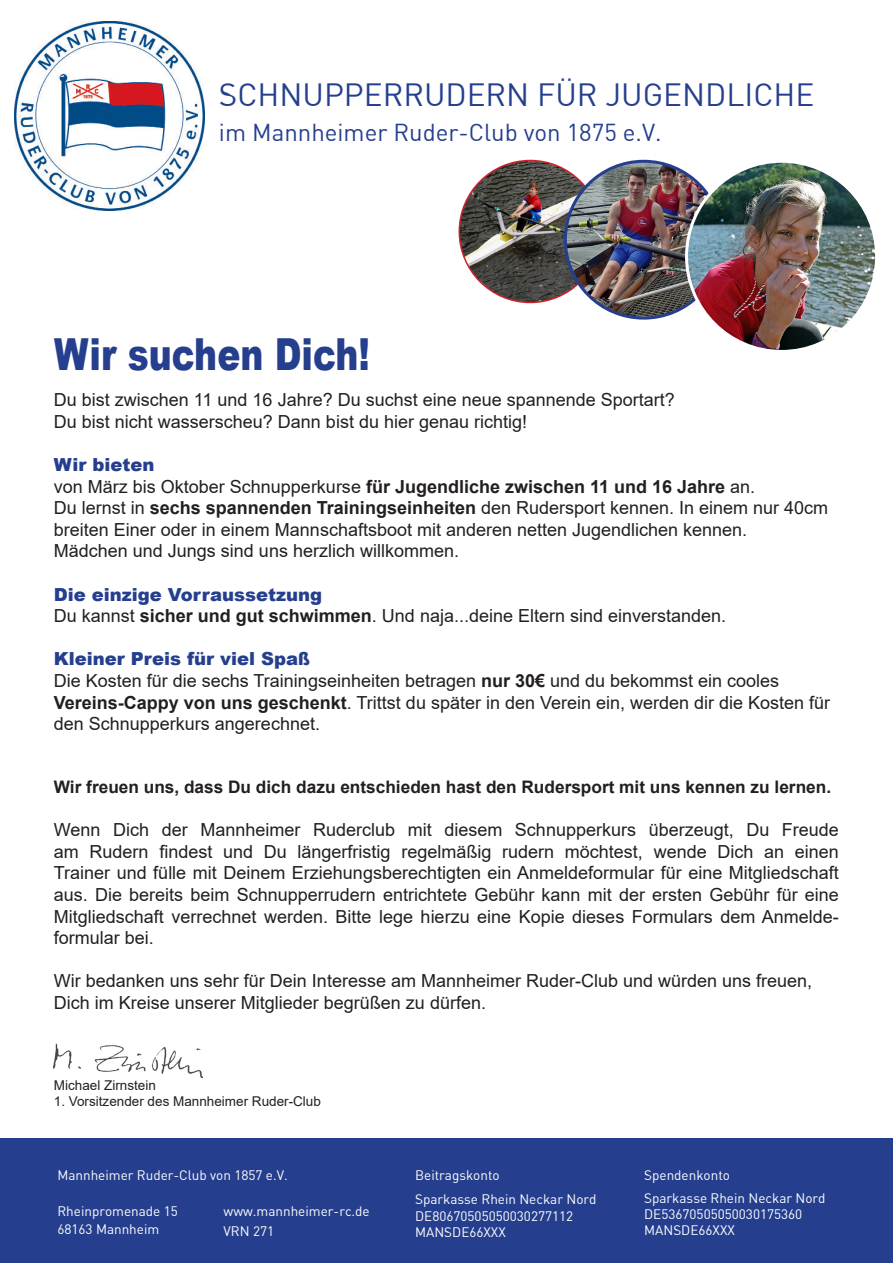
<style>
.page{position:relative;width:893px;height:1263px;background:#fff}
.page>*{position:absolute;margin:0;border:0;box-sizing:border-box;transform-origin:0 0}
.t1{font:900 44.1px "Arial";color:#253f8e;scale:.78 1}
.t2{font:31.5px "DIN";color:#253f8e}
.t3{font:24px "DIN";color:#253f8e}
.t4{font:18px/21.6px "Arial";color:#231f20}
.t5{font:900 18px "Arial";color:#253f8e}
.t6{font:700 17.25px "Arial";color:#231f20}
.t7{font:13.5px/18px "DIN";color:#fff}
.t8{font:13.5px "Arial";color:#231f20}
.s1{font-weight:700}
.s2{font-weight:900;color:#253f8e}
</style>
<div class="page">
<img style="left:459px;top:160px;width:142px;height:142px;border-radius:71px">
<img style="left:565px;top:161px;width:144px;height:156px">
<img style="left:15px;top:21px;width:189px;height:189px">
<div style="left:0;top:1138px;width:893px;height:125px;background:#253f8e"></div>
<img style="left:54px;top:1043px;width:148px;height:34px">
<img style="left:686px;top:161px;width:191px;height:190px;border-radius:95px">
<p class="t2" style="left:219px;top:75px;width:597px">SCHNUPPERRUDERN FÜR JUGENDLICHE</p>
<p class="t3" style="left:219px;top:117px;width:444px">im Mannheimer Ruder-Club von 1875 e.V.</p>
<p class="t1" style="left:54px;top:322px;width:407px">Wir suchen Dich!</p>
<p class="t4" style="left:54px;top:389px;width:623px">Du bist zwischen 11 und 16 Jahre? Du suchst eine neue spannende Sportart?<br>Du bist nicht wasserscheu? Dann bist du hier genau richtig!</p>
<p class="t5" style="left:54px;top:451px;width:102px">Wir bieten</p>
<p class="t4" style="left:54px;top:475px;width:776px">von März bis Oktober Schnupperkurse <span class="s1">für Jugendliche zwischen 11 und 16 Jahre</span> an.<br>Du lernst in <span class="s1">sechs spannenden Trainingseinheiten</span> den Rudersport kennen. In einem nur 40cm breiten Einer oder in einem Mannschaftsboot mit anderen netten Jugendlichen kennen.</p>
<p class="t4" style="left:54px;top:540px;width:407px">Mädchen und Jungs sind uns herzlich willkommen.</p>
<p class="t4" style="left:54px;top:583px;width:674px"><span class="s2">Die einzige Vorraussetzung<br></span>Du kannst <span class="s1">sicher und gut schwimmen</span>. Und naja...deine Eltern sind einverstanden.</p>
<p class="t5" style="left:54px;top:646px;width:258px">Kleiner Preis für viel Spaß</p>
<p class="t4" style="left:54px;top:670px;width:778px">Die Kosten für die sechs Trainingseinheiten betragen <span class="s1">nur 30€</span> und du bekommst ein cooles<br><span class="s1">Vereins-Cappy von uns geschenkt</span>. Trittst du später in den Verein ein, werden dir die Kosten für den Schnupperkurs angerechnet.</p>
<p class="t6" style="left:54px;top:775px;width:779px">Wir freuen uns, dass Du dich dazu entschieden hast den Rudersport mit uns kennen zu lernen.</p>
<p class="t4" style="left:54px;top:819px;width:787px;text-align:justify">Wenn Dich der Mannheimer Ruderclub mit diesem Schnupperkurs überzeugt, Du Freude am Rudern findest und Du längerfristig regelmäßig rudern möchtest, wende Dich an einen Trainer und fülle mit Deinem Erziehungsberechtigten ein Anmeldeformular für eine Mitgliedschaft aus. Die bereits beim Schnupperrudern entrichtete Gebühr kann mit der ersten Gebühr für eine Mitgliedschaft verrechnet werden. Bitte lege hierzu eine Kopie dieses Formulars dem Anmelde&shy;formular bei.</p>
<p class="t4" style="left:54px;top:970px;width:760px">Wir bedanken uns sehr für Dein Interesse am Mannheimer Ruder-Club und würden uns freuen,<br>Dich im Kreise unserer Mitglieder begrüßen zu dürfen.</p>
<p class="t8" style="left:54px;top:1076px;width:104px">Michael Zirnstein</p>
<p class="t8" style="left:54px;top:1092px;width:269px">1. Vorsitzender des Mannheimer Ruder-Club</p>
<p class="t7" style="left:57px;top:1166px;width:232px">Mannheimer Ruder-Club von 1857 e.V.</p>
<p class="t7" style="left:57px;top:1202px;width:122px">Rheinpromenade 15<br>68163 Mannheim</p>
<p class="t7" style="left:224px;top:1202px;width:148px">www.mannheimer-rc.de</p>
<p class="t7" style="left:224px;top:1222px;width:52px">VRN 271</p>
<p class="t7" style="left:415px;top:1166px;width:86px">Beitragskonto</p>
<p class="t7" style="left:415px;top:1190px;width:183px">Sparkasse Rhein Neckar Nord</p>
<p class="t7" style="left:415px;top:1206px;width:160px">DE80670505050030277112</p>
<p class="t7" style="left:415px;top:1223px;width:92px">MANSDE66XXX</p>
<p class="t7" style="left:644px;top:1166px;width:87px">Spendenkonto</p>
<p class="t7" style="left:644px;top:1189px;width:183px">Sparkasse Rhein Neckar Nord</p>
<p class="t7" style="left:644px;top:1205px;width:160px">DE53670505050030175360</p>
<p class="t7" style="left:644px;top:1221px;width:92px">MANSDE66XXX</p>
</div>
